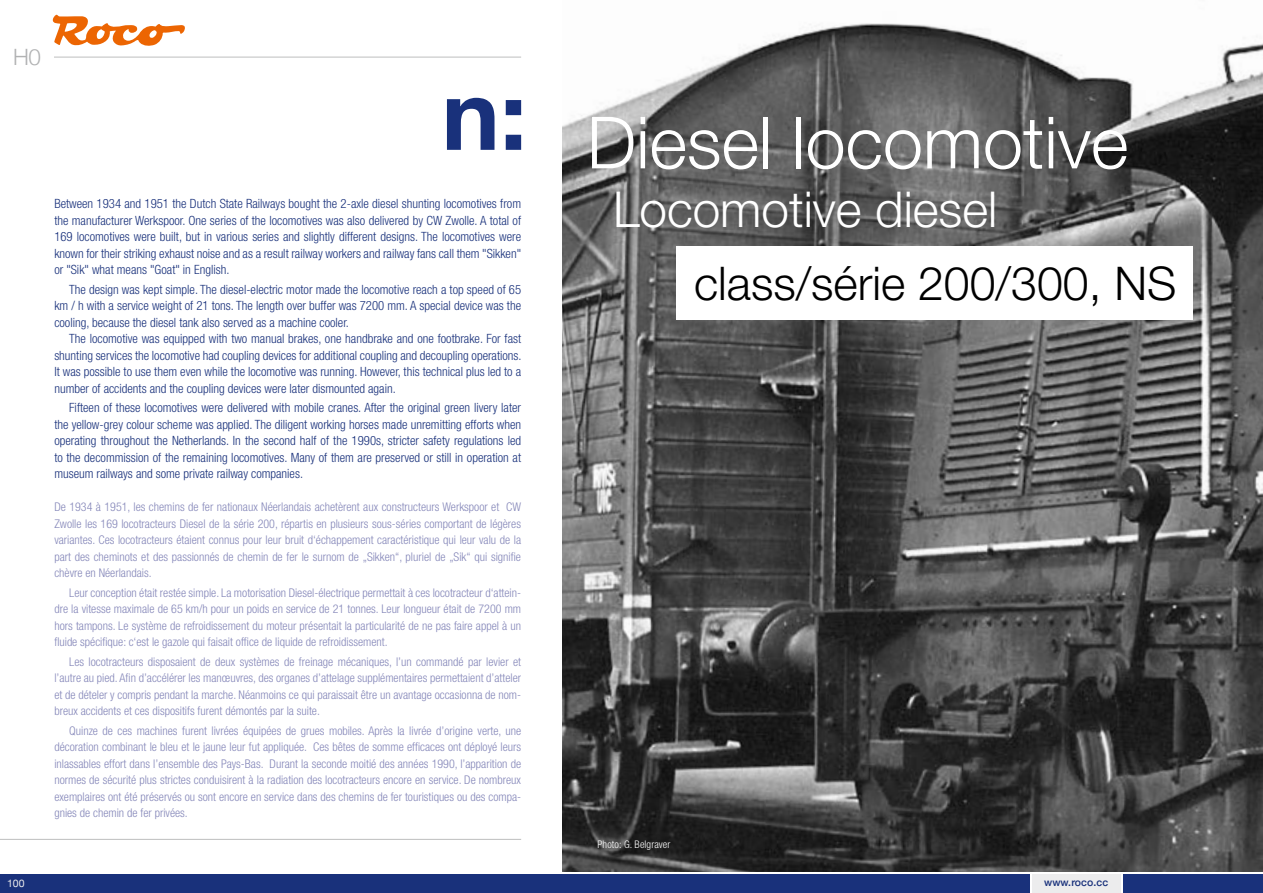
<style>
.page{position:relative;width:1263px;height:893px;background:#fff}
.page>*{position:absolute;margin:0;border:0;box-sizing:border-box;transform-origin:0 0}
.t1{font:700 97.95px "Helvetica Neue";color:#19317b}
.t2{font:300 72px "Helvetica Neue LT Std";color:#fff}
.t3{font:300 49.5px "Helvetica Neue LT Std";color:#fff}
.t4{font:300 46.5px "Helvetica Neue LT Std";color:#000}
.t5{font:300 22.5px "Helvetica Neue";color:#b1b2b3}
.t6{font:300 condensed 12.75px/16.5px "Helvetica Neue LT Std";color:#19317b;text-align:justify}
.t7{font:300 condensed 12px/16.5px "Helvetica Neue LT Std";color:#8587b9;text-align:justify}
.t8{font:300 condensed 10.5px "Helvetica Neue LT Std";letter-spacing:.01em;color:#fff}
.t9{font:500 10.5px "Helvetica Neue";letter-spacing:.01em;color:#19317b}
.t10{font:10.5px "Helvetica Neue";color:#ececed}
</style>
<div class="page">
<div style="left:1032px;top:874px;width:89px;height:19px;background:#ececed"></div>
<div style="left:0;top:874px;width:1030px;height:19px;background:#19317b"></div>
<div style="left:1124px;top:874px;width:139px;height:19px;background:#19317b"></div>
<svg style="left:53px;top:15px;width:132px;height:31px"></svg>
<hr style="left:0;top:839px;width:521px;height:1px;background:#bdbebe">
<hr style="left:54px;top:57px;width:467px;height:1px;background:#bdbebe">
<img style="left:562px;top:23px;width:701px;height:849px">
<div style="left:677px;top:246px;width:516px;height:74px;background:#fff"></div>
<h3 class="t5" style="left:13px;top:39px;width:29px">H0</h3>
<h1 class="t1" style="left:442px;top:38px;width:87px">n:</h1>
<p class="t6" style="left:54px;top:195px;width:468px">Between 1934 and 1951 the Dutch State Railways bought the 2-axle diesel shunting locomotives from the manufacturer Werkspoor. One series of the locomotives was also delivered by CW Zwolle. A total of 169 locomotives were built, but in various series and slightly different designs. The locomotives were known for their striking exhaust noise and as a result railway workers and railway fans call them "Sikken" or "Sik" what means "Goat" in English.</p>
<p class="t6" style="left:54px;top:281px;width:468px;text-indent:15px">The design was kept simple. The diesel-electric motor made the locomotive reach a top speed of 65 km / h with a service weight of 21 tons. The length over buffer was 7200 mm. A special device was the cooling, because the diesel tank also served as a machine cooler.</p>
<p class="t6" style="left:54px;top:330px;width:469px;text-indent:15px">The locomotive was equipped with two manual brakes, one handbrake and one footbrake. For fast shunting services the locomotive had coupling devices for additional coupling and decoupling operations.<br>It was possible to use them even while the locomotive was running. However, this technical plus led to a number of accidents and the coupling devices were later dismounted again.</p>
<p class="t6" style="left:54px;top:399px;width:468px;text-indent:15px">Fifteen of these locomotives were delivered with mobile cranes. After the original green livery later the yellow-grey colour scheme was applied. The diligent working horses made unremitting efforts when operating throughout the Netherlands. In the second half of the 1990s, stricter safety regulations led to the decommission of the remaining locomotives. Many of them are preserved or still in operation at museum railways and some private railway companies.</p>
<p class="t7" style="left:54px;top:499px;width:468px">De 1934 à 1951, les chemins de fer nationaux Néerlandais achetèrent aux constructeurs Werkspoor et CW Zwolle les 169 locotracteurs Diesel de la série 200, répartis en plusieurs sous-séries comportant de légères variantes. Ces locotracteurs étaient connus pour leur bruit d‘échappement caractéristique qui leur valu de la part des cheminots et des passionnés de chemin de fer le surnom de „Sikken“, pluriel de „Sik“ qui signifie chèvre en Néerlandais.</p>
<p class="t7" style="left:54px;top:584px;width:468px;text-indent:15px">Leur conception était restée simple. La motorisation Diesel-électrique permettait à ces locotracteur d‘attein&shy;dre la vitesse maximale de 65 km/h pour un poids en service de 21 tonnes. Leur longueur était de 7200 mm hors tampons. Le système de refroidissement du moteur présentait la particularité de ne pas faire appel à un fluide spécifique: c‘est le gazole qui faisait office de liquide de refroidissement.</p>
<p class="t7" style="left:54px;top:653px;width:468px;text-indent:15px">Les locotracteurs disposaient de deux systèmes de freinage mécaniques, l’un commandé par levier et l’autre au pied. Afin d’accélérer les manœuvres, des organes d’attelage supplémentaires permettaient d’atteler et de dételer y compris pendant la marche. Néanmoins ce qui paraissait être un avantage occasionna de nom&shy;breux accidents et ces dispositifs furent démontés par la suite.</p>
<p class="t7" style="left:54px;top:722px;width:468px;text-indent:15px">Quinze de ces machines furent livrées équipées de grues mobiles. Après la livrée d’origine verte, une décoration combinant le bleu et le jaune leur fut appliquée. Ces bêtes de somme efficaces ont déployé leurs inlassables effort dans l’ensemble des Pays-Bas. Durant la seconde moitié des années 1990, l’apparition de normes de sécurité plus strictes conduisirent à la radiation des locotracteurs encore en service. De nombreux exemplaires ont été préservés ou sont encore en service dans des chemins de fer touristiques ou des compa&shy;gnies de chemin de fer privées.</p>
<p class="t10" style="left:7px;top:876px;width:19px">100</p>
<h2 class="t2" style="left:587px;top:99px;width:543px">Diesel locomotive</h2>
<h3 class="t3" style="left:613px;top:180px;width:386px">Locomotive diesel</h3>
<h3 class="t4" style="left:694px;top:255px;width:484px">class/série 200/300, NS</h3>
<p class="t8" style="left:597px;top:838px;width:74px">Photo: G. Belgraver</p>
<p class="t9" style="left:1044px;top:874px;width:66px">www.roco.cc</p>
</div>
